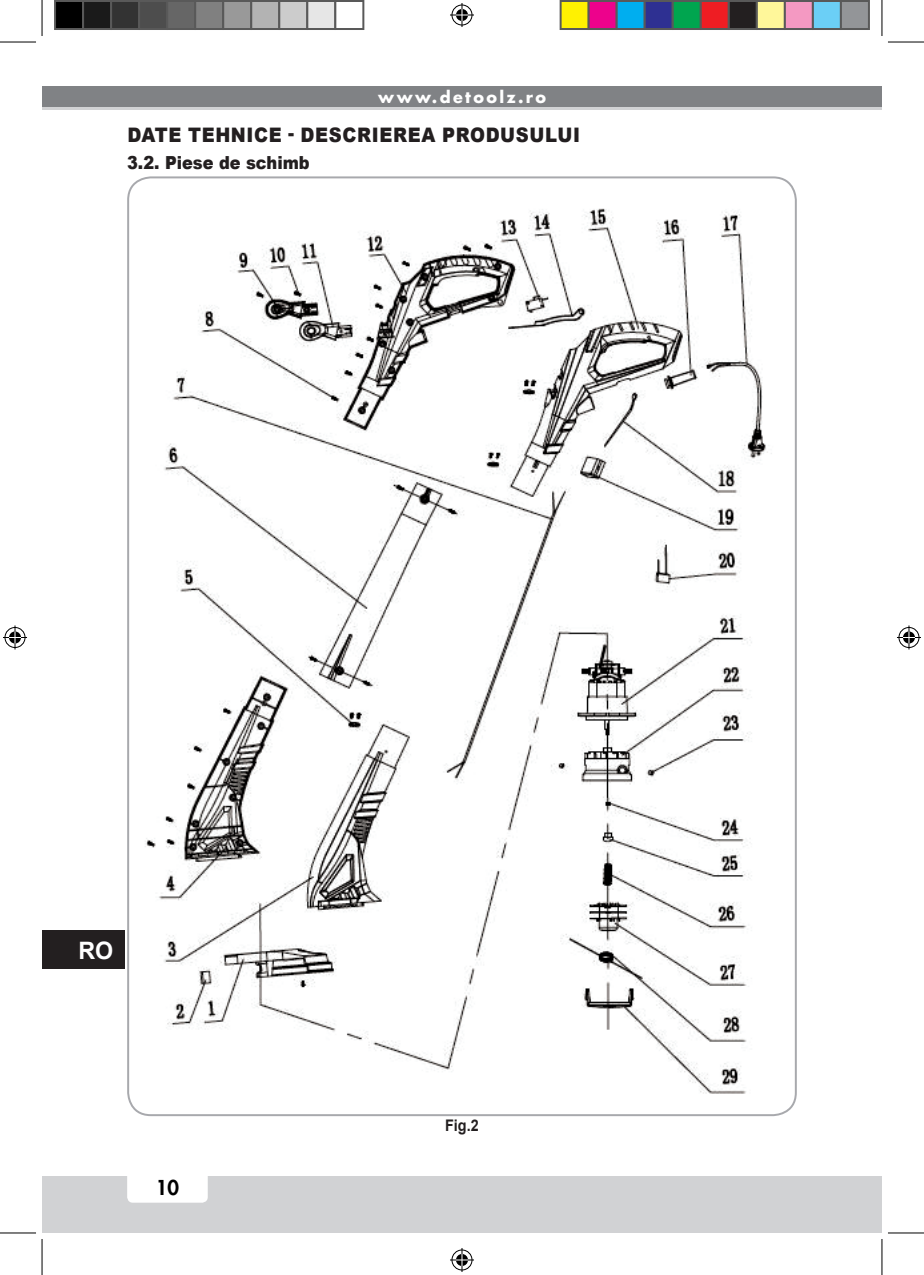
<style>
.page{position:relative;width:924px;height:1275px;background:#fff}
.page>*{position:absolute;margin:0;border:0;box-sizing:border-box;transform-origin:0 0}
.t1{font:700 24px "Arial";color:#fff}
.Titolo{font:900 20px "Arial";letter-spacing:.035em;color:#231f20;scale:.9 1}
.t2{font:800 20px "Futura";color:#000}
.t3{font:900 18px "Arial";color:#231f20;scale:.9 1}
.t4{font:700 16px "Futura";letter-spacing:.15em;color:#fff}
.Testo_normale{font:700 16px "Arial";color:#231f20;scale:.9 1}
</style>
<div class="page">
<div style="left:42px;top:1176px;width:839px;height:57px;background:#d1d2d4"></div>
<div style="left:127px;top:1162px;width:81px;height:40px;background:#fff;border-radius:6px"></div>
<div style="left:42px;top:86px;width:839px;height:24px;background:#808285"></div>
<hr style="left:42px;top:107px;width:839px;height:3px;background:#d1d2d4">
<div style="left:42px;top:930px;width:82px;height:39px;background:#231f20"></div>
<img style="left:134px;top:179px;width:638px;height:936px">
<hr style="left:0;top:42px;width:36px;height:1px;background:#000">
<hr style="left:887px;top:42px;width:36px;height:1px;background:#000">
<hr style="left:0;top:1232px;width:36px;height:1px;background:#000">
<hr style="left:887px;top:1232px;width:36px;height:1px;background:#000">
<hr style="left:42px;top:0;width:1px;height:36px;background:#000">
<hr style="left:42px;top:1239px;width:1px;height:36px;background:#000">
<hr style="left:881px;top:0;width:1px;height:36px;background:#000">
<hr style="left:881px;top:1239px;width:1px;height:36px;background:#000">
<svg style="left:450px;top:3px;width:24px;height:24px"></svg>
<svg style="left:450px;top:1248px;width:24px;height:24px"></svg>
<svg style="left:3px;top:625px;width:24px;height:24px"></svg>
<svg style="left:897px;top:625px;width:23px;height:24px"></svg>
<div style="left:55px;top:1px;width:28px;height:28px;background:#000"></div>
<div style="left:54px;top:0;width:30px;height:30px;border:2px solid #595959"></div>
<div style="left:83px;top:1px;width:28px;height:28px;background:#1a1a1a"></div>
<div style="left:82px;top:0;width:30px;height:30px;border:2px solid #595959"></div>
<div style="left:111px;top:1px;width:28px;height:28px;background:#333"></div>
<div style="left:110px;top:0;width:30px;height:30px;border:2px solid #595959"></div>
<div style="left:139px;top:1px;width:28px;height:28px;background:#4d4d4d"></div>
<div style="left:138px;top:0;width:30px;height:30px;border:2px solid #595959"></div>
<div style="left:167px;top:1px;width:28px;height:28px;background:#666"></div>
<div style="left:166px;top:0;width:30px;height:30px;border:2px solid #595959"></div>
<div style="left:195px;top:1px;width:28px;height:28px;background:#808080"></div>
<div style="left:194px;top:0;width:30px;height:30px;border:2px solid #595959"></div>
<div style="left:223px;top:1px;width:28px;height:28px;background:#999"></div>
<div style="left:222px;top:0;width:30px;height:30px;border:2px solid #595959"></div>
<div style="left:251px;top:1px;width:28px;height:28px;background:#b3b3b3"></div>
<div style="left:250px;top:0;width:30px;height:30px;border:2px solid #595959"></div>
<div style="left:279px;top:1px;width:28px;height:28px;background:#ccc"></div>
<div style="left:278px;top:0;width:30px;height:30px;border:2px solid #595959"></div>
<div style="left:307px;top:1px;width:28px;height:28px;background:#e6e6e6"></div>
<div style="left:306px;top:0;width:30px;height:30px;border:2px solid #595959"></div>
<div style="left:334px;top:0;width:30px;height:30px;border:2px solid #595959"></div>
<div style="left:560px;top:1px;width:28px;height:28px;background:#fff101"></div>
<div style="left:559px;top:0;width:30px;height:30px;border:2px solid #595959"></div>
<div style="left:588px;top:1px;width:28px;height:28px;background:#ed028c"></div>
<div style="left:587px;top:0;width:30px;height:30px;border:2px solid #595959"></div>
<div style="left:616px;top:1px;width:28px;height:28px;background:#00aeef"></div>
<div style="left:615px;top:0;width:30px;height:30px;border:2px solid #595959"></div>
<div style="left:644px;top:1px;width:28px;height:28px;background:#2e3092"></div>
<div style="left:643px;top:0;width:30px;height:30px;border:2px solid #595959"></div>
<div style="left:672px;top:1px;width:28px;height:28px;background:#00a54f"></div>
<div style="left:671px;top:0;width:30px;height:30px;border:2px solid #595959"></div>
<div style="left:700px;top:1px;width:28px;height:28px;background:#ee1d23"></div>
<div style="left:699px;top:0;width:30px;height:30px;border:2px solid #595959"></div>
<div style="left:728px;top:1px;width:28px;height:28px;background:#231f20"></div>
<div style="left:727px;top:0;width:30px;height:30px;border:2px solid #595959"></div>
<div style="left:756px;top:1px;width:28px;height:28px;background:#fff79a"></div>
<div style="left:755px;top:0;width:30px;height:30px;border:2px solid #595959"></div>
<div style="left:784px;top:1px;width:28px;height:28px;background:#f499c2"></div>
<div style="left:783px;top:0;width:30px;height:30px;border:2px solid #595959"></div>
<div style="left:812px;top:1px;width:28px;height:28px;background:#6bcff6"></div>
<div style="left:811px;top:0;width:30px;height:30px;border:2px solid #595959"></div>
<div style="left:840px;top:1px;width:28px;height:28px;background:#939598"></div>
<div style="left:839px;top:0;width:30px;height:30px;border:2px solid #595959"></div>
<p class="t4" style="left:378px;top:86px;width:169px">www.detoolz.ro</p>
<p class="Titolo" style="left:127px;top:120px;width:504px">DATE TEHNICE - DESCRIEREA PRODUSULUI</p>
<p class="t3" style="left:127px;top:150px;width:204px">3.2. Piese de schimb</p>
<p class="t1" style="left:78px;top:933px;width:36px">RO</p>
<p class="t2" style="left:156px;top:1174px;width:25px">10</p>
<p class="Testo_normale" style="left:445px;top:1114px;width:39px">Fig.2</p>
</div>
